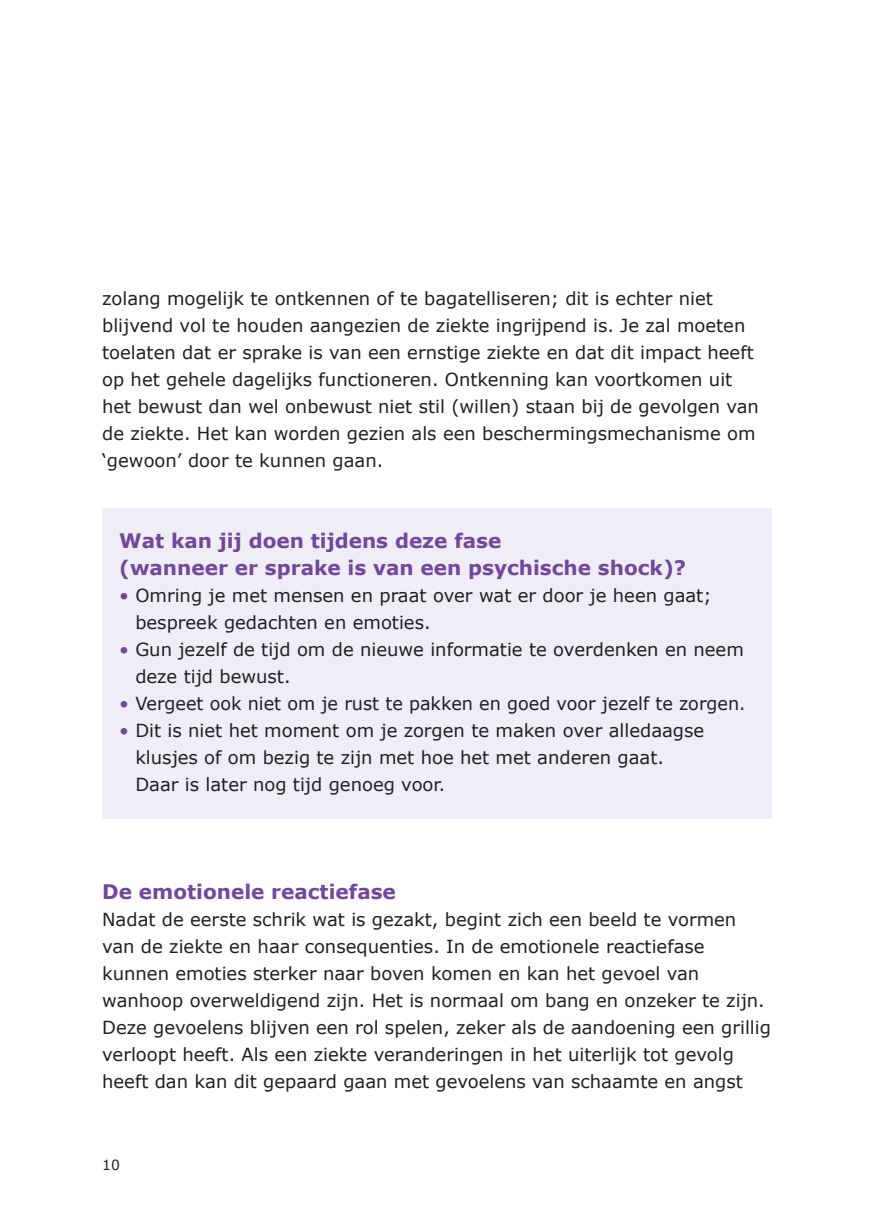
<style>
.page{position:relative;width:874px;height:1225px;background:#fff}
.page>*{position:absolute;margin:0;border:0;box-sizing:border-box;transform-origin:0 0}
.t1{font:700 20px/27px "Verdana";color:#73479c}
.t2{font:18px/27px "Verdana";color:#231f20}
.t3{font:14px "Verdana";color:#231f20}
.s1{color:#73479c}
</style>
<div class="page">
<div style="left:102px;top:508px;width:669px;height:310px;background:#efeef6"></div>
<p class="t2" style="left:102px;top:285px;width:658px">zolang mogelijk te ontkennen of te bagatelliseren; dit is echter niet blijvend vol te houden aangezien de ziekte ingrijpend is. Je zal moeten toelaten dat er sprake is van een ernstige ziekte en dat dit impact heeft op het gehele dagelijks functioneren. Ontkenning kan voortkomen uit het bewust dan wel onbewust niet stil (willen) staan bij de gevolgen van de ziekte. Het kan worden gezien als een beschermingsmechanisme om ‘gewoon’ door te kunnen gaan.</p>
<p class="t1" style="left:119px;top:527px;width:568px">Wat kan jij doen tijdens deze fase<br>(wanneer er sprake is van een psychische shock)?</p>
<p class="t2" style="left:135px;top:582px;width:577px;text-indent:-16px"><span class="s1">•</span> Omring je met mensen en praat over wat er door je heen gaat; bespreek gedachten en emoties.</p>
<p class="t2" style="left:135px;top:636px;width:609px;text-indent:-16px"><span class="s1">•</span> Gun jezelf de tijd om de nieuwe informatie te overdenken en neem deze tijd bewust.</p>
<p class="t2" style="left:119px;top:690px;width:627px"><span class="s1">•</span> Vergeet ook niet om je rust te pakken en goed voor jezelf te zorgen.</p>
<p class="t2" style="left:135px;top:717px;width:570px;text-indent:-16px"><span class="s1">•</span> Dit is niet het moment om je zorgen te maken over alledaagse klusjes of om bezig te zijn met hoe het met anderen gaat.<br>Daar is later nog tijd genoeg voor.</p>
<p class="t1" style="left:102px;top:878px;width:295px">De emotionele reactiefase</p>
<p class="t2" style="left:102px;top:906px;width:670px">Nadat de eerste schrik wat is gezakt, begint zich een beeld te vormen van de ziekte en haar consequenties. In de emotionele reactiefase kunnen emoties sterker naar boven komen en kan het gevoel van wanhoop overweldigend zijn. Het is normaal om bang en onzeker te zijn.<br>Deze gevoelens blijven een rol spelen, zeker als de aandoening een grillig verloopt heeft. Als een ziekte veranderingen in het uiterlijk tot gevolg heeft dan kan dit gepaard gaan met gevoelens van schaamte en angst</p>
<p class="t3" style="left:102px;top:1156px;width:19px">10</p>
</div>
